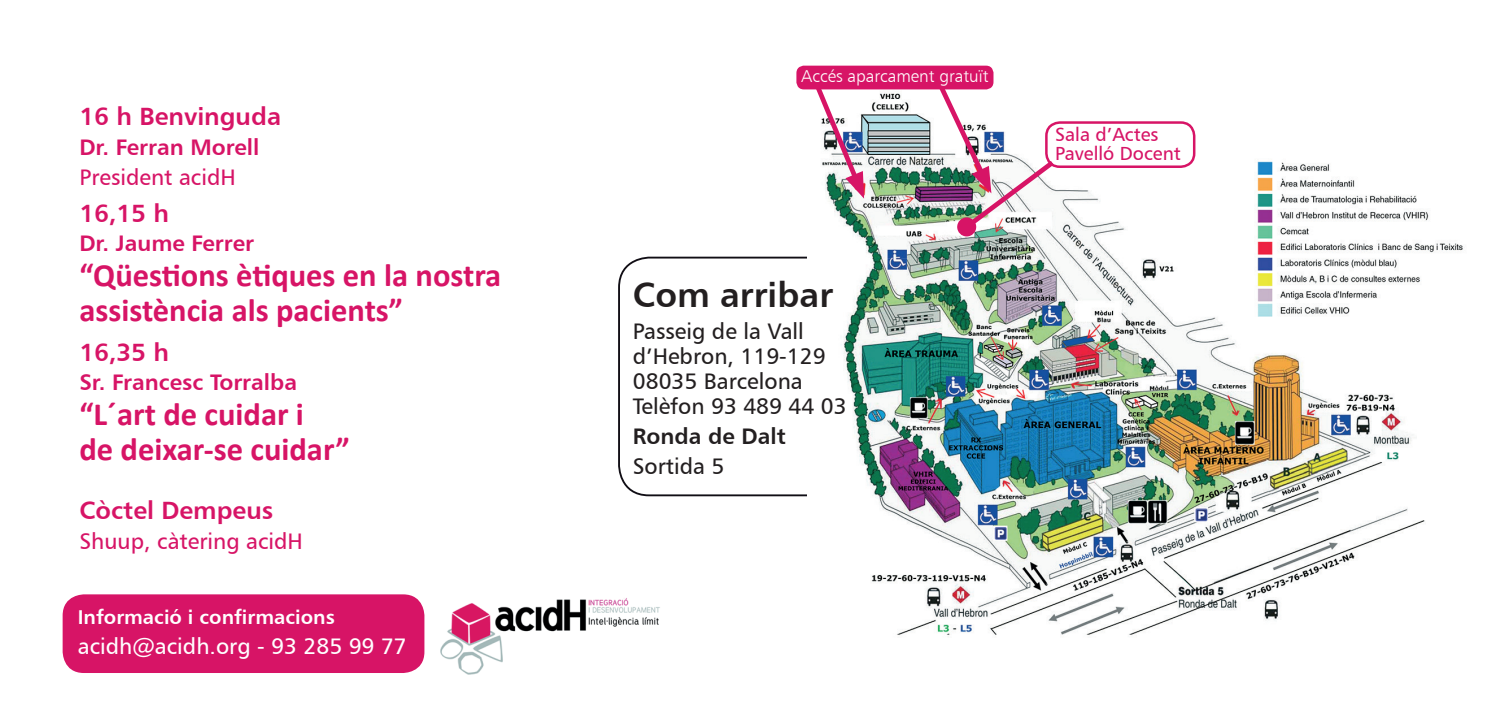
<style>
.page{position:relative;width:1489px;height:709px;background:#fff}
.page>*{position:absolute;margin:0;border:0;box-sizing:border-box;transform-origin:0 0}
.t1{font:35px "Humanist 777 BT Bold B";color:#231f20}
.t2{font:700 32.5px/35px "Calibri";color:#d71466}
.t3{font:25px "Humanist 777 BT Bold B";color:#d71466}
.t4{font:22.5px/25px "Humanist 777 BT Roman B";color:#231f20}
.t5{font:22.5px "Humanist 777 BT Bold B";color:#d71466}
.t6{font:22.5px "Humanist 777 BT Roman B";color:#d71466}
.t7{font:22.5px "Humanist 777 BT Roman B";color:#fff}
.t8{font:22.5px "Humanist 777 BT Bold B";color:#231f20}
.t9{font:20px "Humanist 777 BT Bold B";color:#fff}
.t10{font:19px/19px "Humanist 777 BT Roman B";color:#d71466}
.t11{font:17.25px "Humanist 777 BT Light B";color:#fff}
</style>
<div class="page">
<img style="left:440px;top:598px;width:220px;height:77px">
<div style="left:63px;top:594px;width:361px;height:79px;background:#d71466;border-radius:21px"></div>
<img style="left:829px;top:89px;width:634px;height:546px">
<div style="left:957px;top:217px;width:19px;height:19px;background:#d71466;border-radius:50%"></div>
<div style="left:1045px;top:121px;width:150px;height:47px;border:2px solid #d71466;border-radius:13px"></div>
<img style="left:803px;top:65px;width:61px;height:134px">
<img style="left:931px;top:74px;width:127px;height:159px">
<div style="left:796px;top:66px;width:197px;height:23px;background:#d71466;border-radius:8px"></div>
<p class="t3" style="left:79px;top:100px;width:203px">16 h Benvinguda</p>
<p class="t5" style="left:79px;top:132px;width:181px">Dr. Ferran Morell</p>
<p class="t6" style="left:79px;top:163px;width:158px">President acidH</p>
<p class="t3" style="left:79px;top:198px;width:91px">16,15 h</p>
<p class="t5" style="left:79px;top:229px;width:176px">Dr. Jaume Ferrer</p>
<p class="t2" style="left:79px;top:257px;width:423px">“Qüestions ètiques en la nostra assistència als pacients”</p>
<p class="t3" style="left:79px;top:336px;width:91px">16,35 h</p>
<p class="t5" style="left:79px;top:367px;width:219px">Sr. Francesc Torralba</p>
<p class="t2" style="left:79px;top:396px;width:272px">“L´art de cuidar i<br>de deixar-se cuidar”</p>
<p class="t3" style="left:79px;top:494px;width:195px">Còctel Dempeus</p>
<p class="t6" style="left:79px;top:526px;width:225px">Shuup, càtering acidH</p>
<p class="t9" style="left:78px;top:604px;width:258px">Informació i confirmacions</p>
<p class="t7" style="left:78px;top:632px;width:330px">acidh@acidh.org - 93 285 99 77</p>
<p class="t11" style="left:801px;top:66px;width:189px">Accés aparcament gratuït</p>
<p class="t1" style="left:632px;top:272px;width:202px">Com arribar</p>
<p class="t4" style="left:632px;top:318px;width:215px">Passeig de la Vall d’Hebron, 119-129<br>08035 Barcelona<br>Telèfon 93 489 44 03</p>
<p class="t8" style="left:632px;top:422px;width:154px">Ronda de Dalt</p>
<p class="t4" style="left:632px;top:453px;width:93px">Sortida 5</p>
<p class="t10" style="left:1055px;top:125px;width:127px">Sala d’Actes<br>Pavelló Docent</p>
</div>
